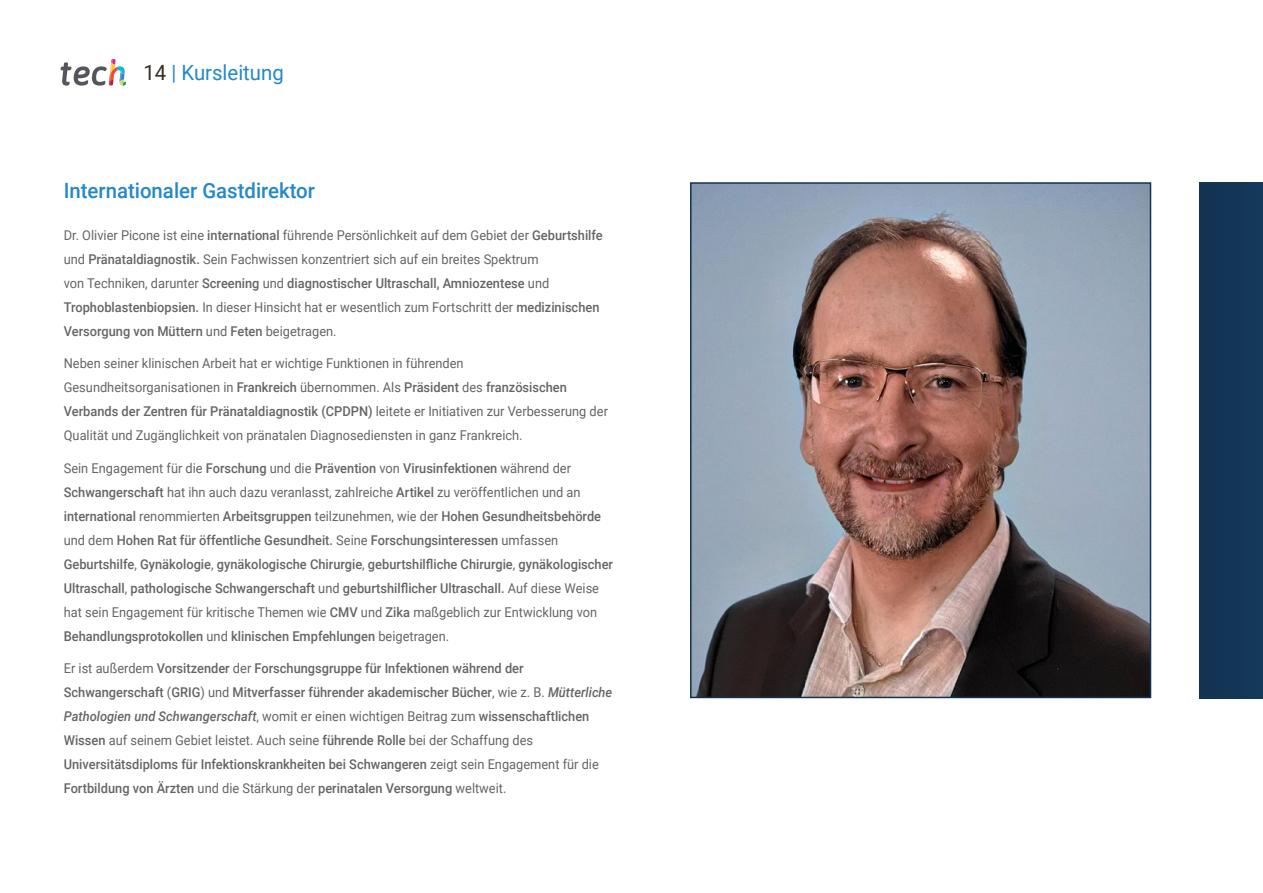
<style>
.page{position:relative;width:1263px;height:893px;background:#fff}
.page>*{position:absolute;margin:0;border:0;box-sizing:border-box;transform-origin:0 0}
.t1{font:500 21px "Roboto";color:#2488c9}
.t2{font:21px "Roboto";color:#2488c9}
.t3{font:500 13.5px/24px "Roboto";color:#656565;scale:.95 1}
.t4{font:13.5px/24px "Roboto";color:#656565;scale:.95 1}
.s1{color:#312e20}
.s2{font-weight:500}
.s3{font-weight:400}
.s4{font-style:italic}
</style>
<div class="page">
<div style="left:1199px;top:182px;width:64px;height:516px;background:#133556"></div>
<img style="left:693px;top:185px;width:455px;height:510px">
<div style="left:690px;top:182px;width:461px;height:516px;border:2px solid #123352"></div>
<svg style="left:61px;top:59px;width:65px;height:27px"></svg>
<h1 class="t2" style="left:144px;top:57px;width:142px"><span class="s1">14</span> | Kursleitung</h1>
<h1 class="t1" style="left:64px;top:176px;width:253px">Internationaler Gastdirektor</h1>
<p class="t4" style="left:64px;top:222px;width:569px">Dr. Olivier Picone ist eine <span class="s2">international</span> führende Persönlichkeit auf dem Gebiet der <span class="s2">Geburtshilfe </span>und <span class="s2">Pränataldiagnostik.</span> Sein Fachwissen konzentriert sich auf ein breites Spektrum<br>von Techniken, darunter <span class="s2">Screening</span> und <span class="s2">diagnostischer Ultraschall, Amniozentese</span> und <span class="s2">Trophoblastenbiopsien.</span> In dieser Hinsicht hat er wesentlich zum Fortschritt der <span class="s2">medizinischen Versorgung von Müttern</span> und <span class="s2">Feten</span> beigetragen.</p>
<p class="t4" style="left:64px;top:351px;width:574px">Neben seiner klinischen Arbeit hat er wichtige Funktionen in führenden Gesundheitsorganisationen in <span class="s2">Frankreich</span> übernommen. Als <span class="s2">Präsident</span> des <span class="s2">französischen Verbands der Zentren für Pränataldiagnostik (CPDPN)</span> leitete er Initiativen zur Verbesserung der Qualität und Zugänglichkeit von pränatalen Diagnosediensten in ganz Frankreich.</p>
<p class="t3" style="left:64px;top:455px;width:580px"><span class="s3">Sein Engagement für die</span> Forschung <span class="s3">und die</span> Prävention <span class="s3">von</span> Virusinfektionen <span class="s3">während der </span>Schwangerschaft <span class="s3">hat ihn auch dazu veranlasst, zahlreiche</span> Artikel <span class="s3">zu veröffentlichen und an </span>international <span class="s3">renommierten</span> Arbeitsgruppen <span class="s3">teilzunehmen, wie der</span> Hohen Gesundheitsbehörde <span class="s3">und dem</span> Hohen Rat für öffentliche Gesundheit. <span class="s3">Seine</span> Forschungsinteressen <span class="s3">umfassen </span>Geburtshilfe<span class="s3">,</span> Gynäkologie<span class="s3">,</span> gynäkologische Chirurgie<span class="s3">,</span> geburtshilfliche Chirurgie<span class="s3">,</span> gynäkologischer Ultraschall<span class="s3">,</span> pathologische Schwangerschaft <span class="s3">und</span> geburtshilflicher Ultraschall. <span class="s3">Auf diese Weise hat sein Engagement für kritische Themen wie</span> CMV <span class="s3">und</span> Zika <span class="s3">maßgeblich zur Entwicklung von </span>Behandlungsprotokollen <span class="s3">und</span> klinischen Empfehlungen <span class="s3">beigetragen.</span></p>
<p class="t3" style="left:64px;top:656px;width:579px"><span class="s3">Er ist außerdem</span> Vorsitzender <span class="s3">der</span> Forschungsgruppe für Infektionen während der Schwangerschaft <span class="s3">(</span>GRIG<span class="s3">) und</span> Mitverfasser führender akademischer Bücher<span class="s3">, wie z. B.</span> <span class="s4">Mütterliche Pathologien und Schwangerschaft</span><span class="s3">, womit er einen wichtigen Beitrag zum</span> wissenschaftlichen Wissen <span class="s3">auf seinem Gebiet leistet. Auch seine</span> führende Rolle <span class="s3">bei der Schaffung des </span>Universitätsdiploms für Infektionskrankheiten bei Schwangeren <span class="s3">zeigt sein Engagement für die </span>Fortbildung von Ärzten <span class="s3">und die Stärkung der</span> perinatalen Versorgung <span class="s3">weltweit.</span></p>
</div>
